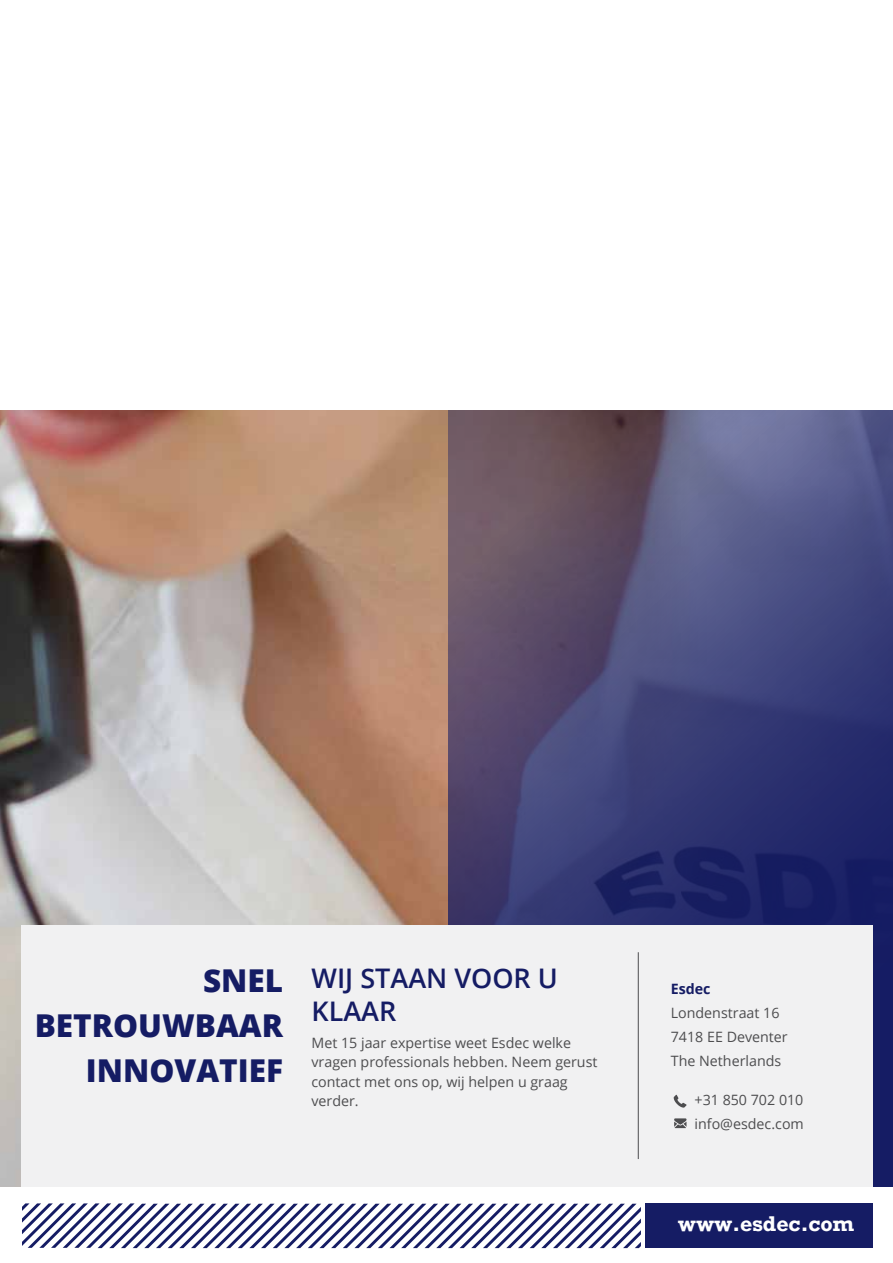
<style>
.page{position:relative;width:893px;height:1263px;background:#fff}
.page>*{position:absolute;margin:0;border:0;box-sizing:border-box;transform-origin:0 0}
.t1{font:800 31.5px/45px "Open Sans";color:#151c64;text-align:right}
.t2{font:600 27px/32.4px "Open Sans";color:#151c64}
.t3{font:700 19.95px "Rockwell";color:#fff}
.t4{font:14.25px/19.5px "Open Sans";color:#4d4d4f}
.t5{font:700 14.25px "Open Sans";color:#151c64}
</style>
<div class="page">
<img style="left:0;top:410px;width:448px;height:776px">
<svg style="left:448px;top:410px;width:445px;height:776px;background:#474573"></svg>
<svg style="left:22px;top:1203px;width:851px;height:45px"></svg>
<div style="left:21px;top:925px;width:852px;height:261px;background:#f1f1f2"></div>
<svg style="left:674px;top:1095px;width:13px;height:12px"></svg>
<svg style="left:674px;top:1118px;width:12px;height:10px"></svg>
<hr style="left:638px;top:952px;width:1px;height:207px;background:#4d4d4f">
<h1 class="t1" style="left:35px;top:956px;width:250px">SNEL<br>BETROUWBAAR<br>INNOVATIEF</h1>
<h2 class="t2" style="left:311px;top:962px;width:248px">WIJ STAAN VOOR U<br>KLAAR</h2>
<p class="t4" style="left:311px;top:1032px;width:288px">Met 15 jaar expertise weet Esdec welke vragen professionals hebben. Neem gerust contact met ons op, wij helpen u graag verder.</p>
<p class="t5" style="left:671px;top:979px;width:41px">Esdec</p>
<p class="t4" style="left:671px;top:1000px;width:118px;line-height:24px">Londenstraat 16<br>7418 EE Deventer<br>The Netherlands</p>
<p class="t4" style="left:694px;top:1087px;width:111px;line-height:24px">+31 850 702 010 info@esdec.com</p>
<h3 class="t3" style="left:678px;top:1210px;width:178px">www.esdec.com</h3>
</div>
